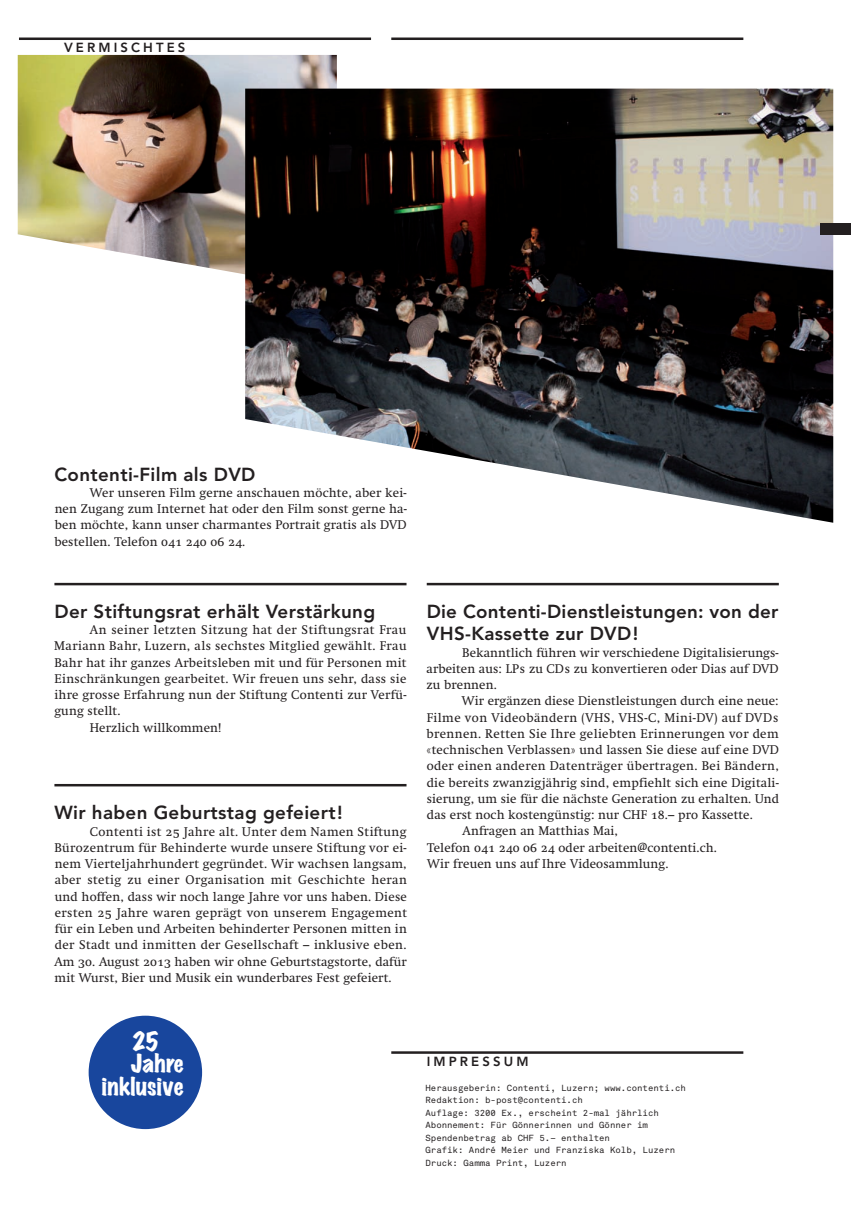
<style>
.page{position:relative;width:851px;height:1205px;background:#fff}
.page>*{position:absolute;margin:0;border:0;box-sizing:border-box;transform-origin:0 0}
.t1{font:22.5px "Marker Felt Wide";letter-spacing:.015em;color:#fff}
.t2{font:800 18.75px/22.5px "Avenir";letter-spacing:.02em;color:#231f20}
.t3{font:800 13.12px "Avenir";letter-spacing:.235em;color:#231f20}
.t4{font:12.5px/16.2px "Nu Swift";letter-spacing:.015em;color:#231f20;text-align:justify}
.t5{font:12.5px "Nu Swift";letter-spacing:.035em;color:#231f20}
.t6{font:12.5px "Nu Swift";letter-spacing:.04em;color:#231f20}
.t7{font:8.75px/12.5px "Akkurat Mono";color:#231f20}
</style>
<div class="page">
<img style="left:18px;top:55px;width:319px;height:220px">
<img style="left:245px;top:89px;width:588px;height:434px">
<hr style="left:391px;top:1051px;width:352px;height:3px;background:#231f20">
<hr style="left:426px;top:583px;width:352px;height:2px;background:#231f20">
<hr style="left:54px;top:583px;width:352px;height:2px;background:#231f20">
<hr style="left:54px;top:784px;width:352px;height:2px;background:#231f20">
<hr style="left:19px;top:38px;width:352px;height:2px;background:#231f20">
<hr style="left:391px;top:38px;width:352px;height:2px;background:#231f20">
<div style="left:89px;top:1015px;width:113px;height:114px;background:#18469d;border-radius:50%"></div>
<p class="t3" style="left:64px;top:42px;width:123px">VERMISCHTES</p>
<h2 class="t2" style="left:54px;top:464px;width:202px">Contenti-Film als DVD</h2>
<p class="t4" style="left:54px;top:485px;width:354px;text-indent:35px">Wer unseren Film gerne anschauen möchte, aber kei&shy;nen Zugang zum Internet hat oder den Film sonst gerne ha - ben möchte, kann unser charmantes Portrait gratis als DVD bestellen. Telefon 041 240 06 24.</p>
<h2 class="t2" style="left:54px;top:602px;width:322px">Der Stiftungsrat erhält Verstärkung</h2>
<p class="t6" style="left:90px;top:625px;width:318px">An seiner letzten Sitzung hat der Stiftungsrat Frau</p>
<p class="t5" style="left:54px;top:641px;width:354px">Mariann Bahr, Luzern, als sechstes Mitglied gewählt. Frau</p>
<p class="t4" style="left:54px;top:655px;width:353px">Bahr hat ihr ganzes Arbeitsleben mit und für Personen mit</p>
<p class="t4" style="left:54px;top:671px;width:353px">Einschränkungen gearbeitet. Wir freuen uns sehr, dass sie</p>
<p class="t4" style="left:54px;top:688px;width:353px">ihre grosse Erfahrung nun der Stiftung Contenti zur Ver fü -</p>
<p class="t4" style="left:54px;top:704px;width:68px">gung stellt.</p>
<p class="t4" style="left:90px;top:720px;width:133px">Herzlich will kommen!</p>
<h2 class="t2" style="left:54px;top:803px;width:289px">Wir haben Geburtstag gefeiert!</h2>
<p class="t4" style="left:54px;top:824px;width:354px;text-indent:35px">Contenti ist 25 Jahre alt. Unter dem Namen Stiftung Bürozentrum für Behinderte wurde unsere Stiftung vor ei - nem Vierteljahrhundert gegründet. Wir wachsen langsam, aber stetig zu einer Organisation mit Geschichte heran und hoffen, dass wir noch lange Jahre vor uns haben. Diese ersten 25 Jahre waren geprägt von unserem Engagement für ein Leben und Arbeiten behinderter Personen mitten in der Stadt und inmitten der Gesellschaft – inklusive eben.<br>Am 30. August 2013 haben wir ohne Geburtstagstorte, da für mit Wurst, Bier und Musik ein wunderbares Fest ge feiert.</p>
<h1 class="t1" style="left:133px;top:1029px;width:27px">25</h1>
<h1 class="t1" style="left:131px;top:1051px;width:55px">Jahre</h1>
<h1 class="t1" style="left:102px;top:1074px;width:83px">inklusive</h1>
<h2 class="t2" style="left:426px;top:602px;width:353px">Die Contenti-Dienstleistungen: von der<br>VHS-Kassette zur DVD!</h2>
<p class="t4" style="left:426px;top:645px;width:353px;text-indent:36px">Bekanntlich führen wir verschiedene Digitalisierungs - arbeiten aus: LPs zu CDs zu konvertieren oder Dias auf DVD zu brennen.</p>
<p class="t4" style="left:462px;top:694px;width:318px">Wir ergänzen diese Dienstleistungen durch eine neue:</p>
<p class="t6" style="left:426px;top:712px;width:353px">Filme von Videobändern (VHS, VHS-C, Mini-DV) auf DVDs</p>
<p class="t5" style="left:426px;top:729px;width:353px">brennen. Retten Sie Ihre geliebten Erinnerungen vor dem</p>
<p class="t4" style="left:426px;top:743px;width:353px">«technischen Verblassen» und lassen Sie diese auf eine DVD</p>
<p class="t5" style="left:426px;top:761px;width:353px">oder einen anderen Datenträger übertragen. Bei Bändern,</p>
<p class="t4" style="left:427px;top:775px;width:353px">die bereits zwanzigjährig sind, empfiehlt sich eine Digi ta li -</p>
<p class="t4" style="left:427px;top:791px;width:353px">sierung, um sie für die nächste Generation zu er halten. Und</p>
<p class="t4" style="left:427px;top:808px;width:327px">das erst noch kostengünstig: nur CHF 18.– pro Kassette.</p>
<p class="t4" style="left:462px;top:824px;width:157px">Anfragen an Matthias Mai,</p>
<p class="t4" style="left:427px;top:840px;width:291px">Telefon 041 240 06 24 oder arbeiten@contenti.ch.</p>
<p class="t4" style="left:427px;top:856px;width:243px">Wir freuen uns auf Ihre Videosammlung.</p>
<p class="t3" style="left:426px;top:1056px;width:103px">IMPRESSUM</p>
<p class="t7" style="left:425px;top:1082px;width:262px">Herausgeberin: Contenti, Luzern; www.contenti.ch Redaktion: b-post@contenti.ch<br>Auflage: 3200 Ex., erscheint 2-mal jährlich Abonnement: Für Gönnerinnen und Gönner im Spendenbetrag ab CHF 5.– enthalten<br>Grafik: André Meier und Franziska Kolb, Luzern Druck: Gamma Print, Luzern</p>
</div>
